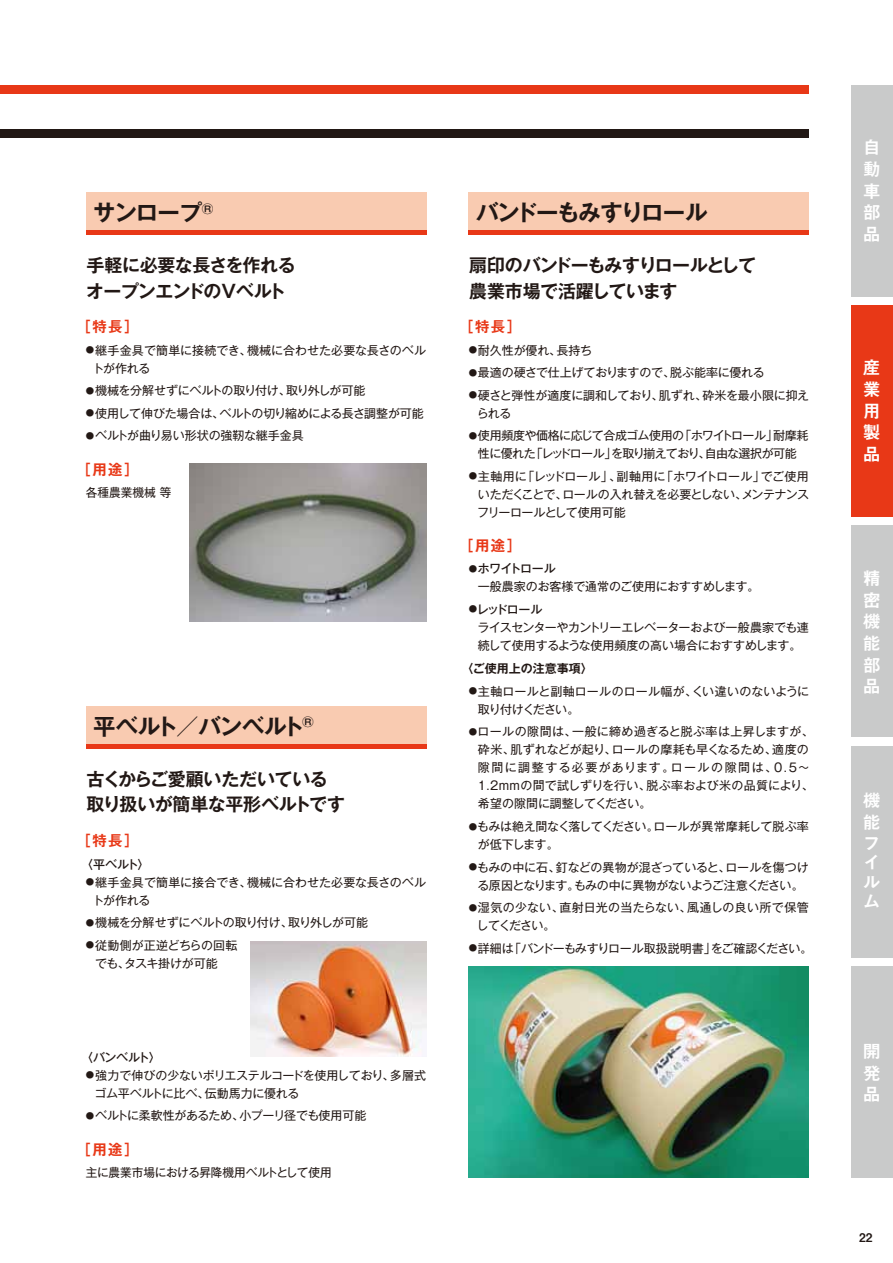
<style>
.page{position:relative;width:893px;height:1263px;background:#fff}
.page>*{position:absolute;margin:0;border:0;box-sizing:border-box;transform-origin:0 0}
.t1{font:700 22.5px "Gothic MB101 Pro De";letter-spacing:-.055em;color:#221815}
.t2{font:700 22.5px "Gothic MB101 Pro De";letter-spacing:-.02em;color:#221815}
.t3{font:700 18px/25.5px "Gothic MB101 Pro De";letter-spacing:-.025em;color:#221815}
.t4{font:700 18px/25.5px "Gothic MB101 Pro De";letter-spacing:-.055em;color:#221815}
.t5{font:18px/21.6px "Midashi Go Pro MB31";color:#fff;text-align:justify}
.t6{font:700 14.4px "Gothic MB101 Pro De";letter-spacing:.1em;color:#e83817}
.t7{font:12px/18px "Gothic MB101 Pro";letter-spacing:-.015em;color:#221815}
.t8{font:12px/18px "Gothic MB101 Pro";letter-spacing:.02em;color:#221815}
.t9{font:12px/22.5px "Gothic MB101 Pro";letter-spacing:-.045em;color:#221815}
.t10{font:12px/22.5px "Gothic MB101 Pro";letter-spacing:-.04em;color:#221815}
.t11{font:12px/23.2px "Gothic MB101 Pro";letter-spacing:.01em;color:#221815}
.t12{font:500 12px "Gothic MB101 Pro";letter-spacing:-.02em;color:#221815}
.t13{font:12px "Midashi Go Pro MB31";color:#221815}
.t14{font:8.4px "Gothic MB101 Pro";color:#221815}
.s1{font-weight:500}
.s2{font-family:"Gothic MB101 Pro De";font-weight:700}
</style>
<div class="page">
<img style="left:189px;top:463px;width:237px;height:159px">
<img style="left:251px;top:941px;width:175px;height:115px">
<img style="left:469px;top:966px;width:340px;height:212px">
<div style="left:0;top:85px;width:809px;height:8px;background:#e83817"></div>
<div style="left:0;top:129px;width:809px;height:8px;background:#221815"></div>
<div style="left:86px;top:193px;width:340px;height:37px;background:#f9cbb1"></div>
<div style="left:86px;top:230px;width:340px;height:5px;background:#e83817"></div>
<div style="left:86px;top:706px;width:340px;height:38px;background:#f9cbb1"></div>
<hr style="left:86px;top:744px;width:340px;height:4px;background:#e83817">
<div style="left:469px;top:193px;width:340px;height:37px;background:#f9cbb1"></div>
<div style="left:469px;top:230px;width:340px;height:5px;background:#e83817"></div>
<div style="left:851px;top:525px;width:42px;height:212px;background:#c9caca"></div>
<div style="left:851px;top:746px;width:42px;height:211px;background:#c9caca"></div>
<div style="left:851px;top:85px;width:42px;height:212px;background:#c9caca"></div>
<div style="left:851px;top:305px;width:42px;height:212px;background:#e83817"></div>
<div style="left:851px;top:966px;width:42px;height:212px;background:#c9caca"></div>
<p class="t1" style="left:93px;top:194px;width:122px">サンロープ<sup>®</sup></p>
<p class="t3" style="left:86px;top:250px;width:211px">手軽に必要な長さを作れるオープンエンドのVベルト</p>
<p class="t6" style="left:77px;top:315px;width:63px">［特長］</p>
<p class="t7" style="left:93px;top:339px;width:335px">継手金具で簡単に接続でき、機械に合わせた必要な長さのベルトが作れる</p>
<p class="t7" style="left:95px;top:378px;width:330px;line-height:22.5px">機械を分解せずにベルトの取り付け、取り外しが可能<br>使用して伸びた場合は、ベルトの切り縮めによる長さ調整が可能ベルトが曲り易い形状の強靭な継手金具</p>
<p class="t14" style="left:86px;top:343px;width:10px">●</p>
<p class="t14" style="left:86px;top:383px;width:10px">●</p>
<p class="t14" style="left:86px;top:406px;width:10px">●</p>
<p class="t14" style="left:86px;top:429px;width:10px">●</p>
<p class="t6" style="left:77px;top:457px;width:63px">［用途］</p>
<p class="t7" style="left:86px;top:482px;width:87px">各種農業機械 等</p>
<p class="t2" style="left:93px;top:708px;width:222px">平ベルト／バンベルト<sup>®</sup></p>
<p class="t3" style="left:87px;top:764px;width:260px">古くからご愛顧いただいている取り扱いが簡単な平形ベルトです</p>
<p class="t6" style="left:77px;top:829px;width:63px">［特長］</p>
<p class="t7" style="left:93px;top:871px;width:335px">継手金具で簡単に接合でき、機械に合わせた必要な長さのベルトが作れる</p>
<p class="t7" style="left:95px;top:909px;width:274px;line-height:22.5px">機械を分解せずにベルトの取り付け、取り外しが可能従動側が正逆どちらの回転</p>
<p class="t7" style="left:95px;top:952px;width:124px">でも、タスキ掛けが可能</p>
<p class="t12" style="left:81px;top:854px;width:70px">〈平ベルト〉</p>
<p class="t14" style="left:86px;top:875px;width:10px">●</p>
<p class="t14" style="left:86px;top:915px;width:10px">●</p>
<p class="t14" style="left:86px;top:938px;width:10px">●</p>
<p class="t12" style="left:81px;top:1047px;width:81px">〈バンベルト〉</p>
<p class="t14" style="left:86px;top:1068px;width:10px">●</p>
<p class="t14" style="left:86px;top:1108px;width:10px">●</p>
<p class="t7" style="left:95px;top:1064px;width:333px">強力で伸びの少ないポリエステルコードを使用しており、多層式ゴム平ベルトに比ベ、伝動馬力に優れる</p>
<p class="t7" style="left:95px;top:1105px;width:273px">ベルトに柔軟性があるため、小プーリ径でも使用可能</p>
<p class="t6" style="left:77px;top:1137px;width:63px">［用途］</p>
<p class="t7" style="left:86px;top:1162px;width:247px">主に農業市場における昇降機用ベルトとして使用</p>
<p class="t1" style="left:476px;top:194px;width:233px">バンドーもみすりロール</p>
<p class="t4" style="left:469px;top:250px;width:288px">扇印のバンドーもみすりロールとして農業市場で活躍しています</p>
<p class="t6" style="left:459px;top:315px;width:63px">［特長］</p>
<p class="t7" style="left:478px;top:337px;width:333px;line-height:22.5px">耐久性が優れ、長持ち<br>最適の硬さで仕上げておりますので、脱ぷ能率に優れる<br>硬さと弾性が適度に調和しており、肌ずれ、砕米を最小限に抑え</p>
<p class="t10" style="left:477px;top:400px;width:333px">られる<br>使用頻度や価格に応じて合成ゴム使用の「ホワイトロール」耐摩耗</p>
<p class="t9" style="left:478px;top:441px;width:332px">性に優れた「レッドロール」を取り揃えており、自由な選択が可能主軸用に「レッドロール」、副軸用に「ホワイトロール」でご使用</p>
<p class="t10" style="left:477px;top:483px;width:333px;line-height:18px">いただくことで、ロールの入れ替えを必要としない、メンテナンスフリーロールとして使用可能</p>
<p class="t14" style="left:469px;top:343px;width:10px">●</p>
<p class="t14" style="left:469px;top:365px;width:10px">●</p>
<p class="t14" style="left:469px;top:388px;width:10px">●</p>
<p class="t14" style="left:469px;top:428px;width:10px">●</p>
<p class="t14" style="left:469px;top:469px;width:10px">●</p>
<p class="t6" style="left:459px;top:533px;width:63px">［用途］</p>
<p class="t7" style="left:478px;top:558px;width:283px"><span class="s1">ホワイトロール<br></span>一般農家のお客様で通常のご使用におすすめします。</p>
<p class="t7" style="left:477px;top:599px;width:334px"><span class="s1">レッドロール<br></span>ライスセンターやカントリーエレベーターおよび一般農家でも連続して使用するような使用頻度の高い場合におすすめします。</p>
<p class="t14" style="left:469px;top:562px;width:10px">●</p>
<p class="t14" style="left:469px;top:602px;width:10px">●</p>
<p class="t11" style="left:478px;top:655px;width:333px;text-indent:-17px"><span class="s2">〈ご使用上の注意事項〉<br></span>主軸ロールと副軸ロールのロール幅が、くい違いのないように</p>
<p class="t8" style="left:478px;top:696px;width:338px;line-height:22.5px">取り付けください。<br>ロールの隙間は、一般に締め過ぎると脱ぷ率は上昇しますが、</p>
<p class="t8" style="left:478px;top:739px;width:337px">砕米、肌ずれなどが起り、ロールの摩耗も早くなるため、適度の隙間に調整する必要があります。ロールの隙間は、0.5～<br>1.2mmの間で試しずりを行い、脱ぷ率および米の品質により、希望の隙間に調整してください。</p>
<p class="t7" style="left:477px;top:816px;width:333px">もみは絶え間なく落してください。ロールが異常摩耗して脱ぷ率が低下します。</p>
<p class="t7" style="left:477px;top:856px;width:333px">もみの中に石、釘などの異物が混ざっていると、ロールを傷つける原因となります。もみの中に異物がないようご注意ください。</p>
<p class="t11" style="left:476px;top:897px;width:334px;line-height:18px">湿気の少ない、直射日光の当たらない、風通しの良い所で保管してください。</p>
<p class="t9" style="left:478px;top:935px;width:336px">詳細は「バンドーもみすりロール取扱説明書」をご確認ください。</p>
<p class="t14" style="left:469px;top:684px;width:10px">●</p>
<p class="t14" style="left:469px;top:725px;width:10px">●</p>
<p class="t14" style="left:469px;top:819px;width:10px">●</p>
<p class="t14" style="left:469px;top:860px;width:10px">●</p>
<p class="t14" style="left:469px;top:900px;width:10px">●</p>
<p class="t14" style="left:469px;top:941px;width:10px">●</p>
<p class="t5" style="left:863px;top:135px;width:18px">自動車部品</p>
<p class="t5" style="left:863px;top:355px;width:18px">産業用製品</p>
<p class="t5" style="left:863px;top:565px;width:19px">精密機能部品</p>
<p class="t5" style="left:863px;top:788px;width:19px;line-height:20.1px;text-align:left">機能フイルム</p>
<p class="t5" style="left:863px;top:1038px;width:19px">開発品</p>
<p class="t13" style="left:859px;top:1227px;width:15px">22</p>
</div>
